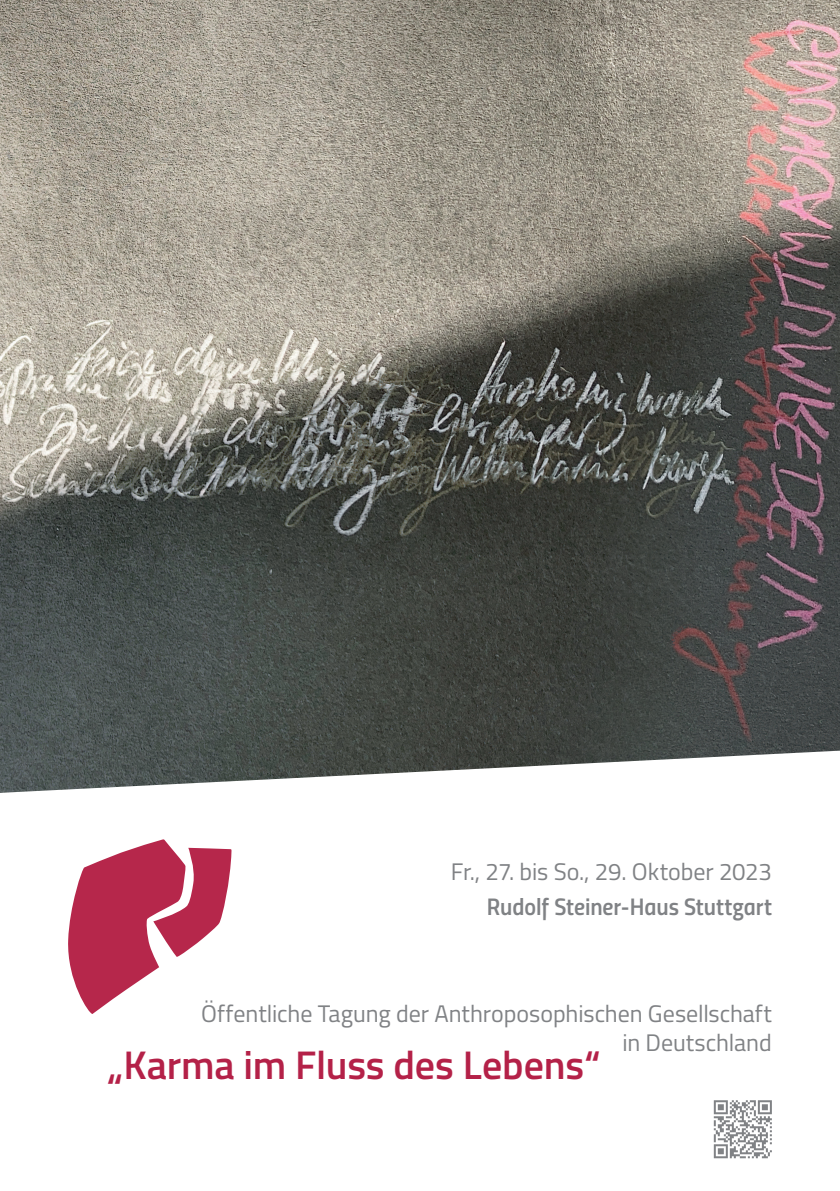
<style>
.page{position:relative;width:840px;height:1191px;background:#fff}
.page>*{position:absolute;margin:0;border:0;box-sizing:border-box;transform-origin:0 0}
.t1{font:600 40px "Titillium";letter-spacing:-.005em;color:#b42148}
.t2{font:24px/28.8px "Titillium";letter-spacing:-.005em;color:#808285;text-align:right}
.t3{font:24px "Titillium Semibold Upright";letter-spacing:-.005em;color:#808285}
</style>
<div class="page">
<svg style="left:68px;top:839px;width:163px;height:175px"></svg>
<img style="left:0;top:0;width:839px;height:793px">
<svg style="left:713px;top:1100px;width:58px;height:58px"></svg>
<p class="t2" style="left:450px;top:856px;width:322px">Fr., 27. bis So., 29. Oktober 2023</p>
<p class="t3" style="left:486px;top:887px;width:286px">Rudolf Steiner-Haus Stuttgart</p>
<p class="t2" style="left:201px;top:998px;width:572px">Öffentliche Tagung der Anthroposophischen Gesellschaft in Deutschland</p>
<h1 class="t1" style="left:108px;top:1035px;width:494px">„Karma im Fluss des Lebens“</h1>
</div>
